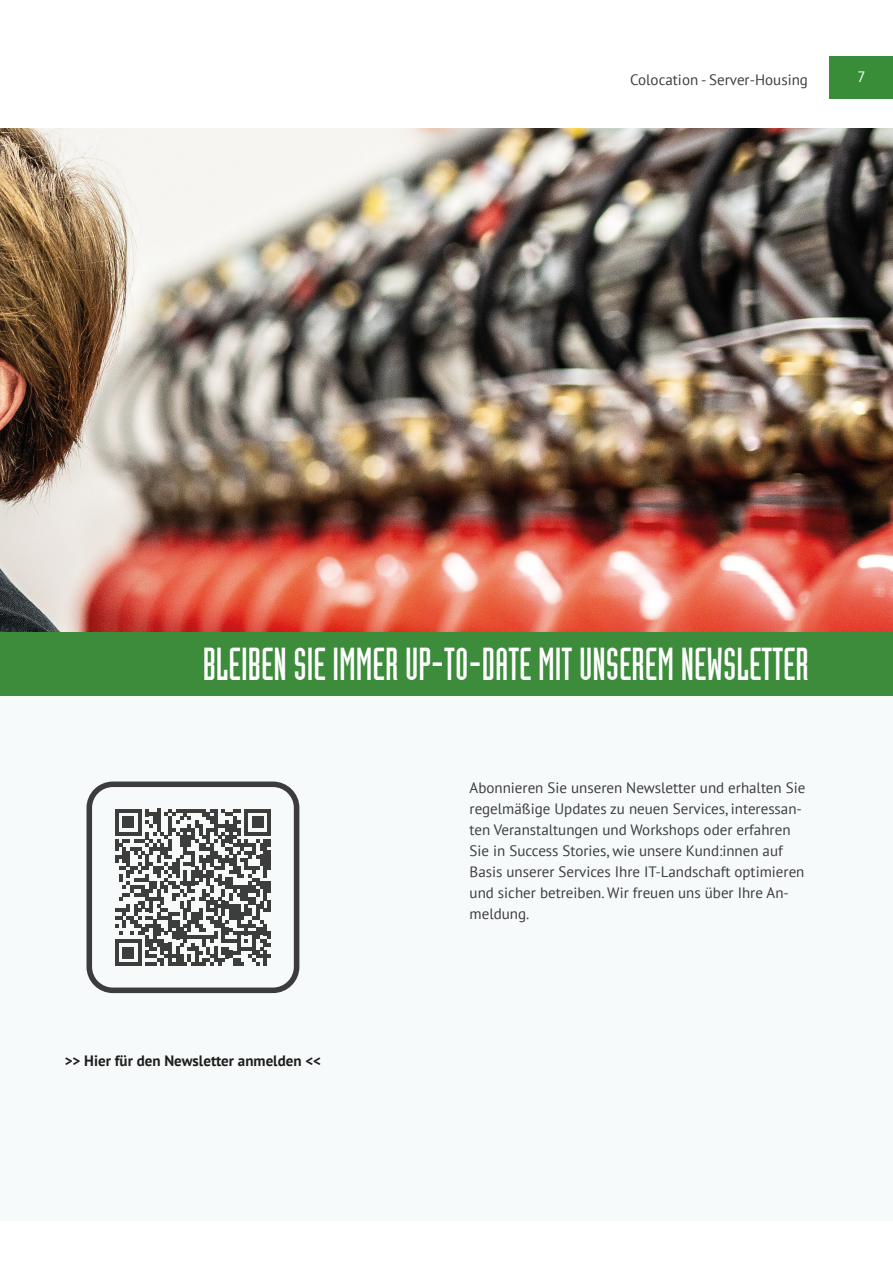
<style>
.page{position:relative;width:893px;height:1263px;background:#fff}
.page>*{position:absolute;margin:0;border:0;box-sizing:border-box;transform-origin:0 0}
.Überschrift_1_-_positiv{font:45px "Industria Solid";color:#fff}
.Fließtext{font:15px/21px "PT Sans";color:#3c3c3c}
.t1{font:700 15px "PT Sans";color:#1d1d1b}
.t2{font:15px "PT Sans";color:#3d3d3c}
.t3{font:15px "PT Sans";color:#fff}
</style>
<div class="page">
<div style="left:0;top:128px;width:893px;height:1092px;background:#f7fafb"></div>
<div style="left:829px;top:56px;width:64px;height:42px;background:#398c38"></div>
<div style="left:0;top:631px;width:893px;height:65px;background:#3c8c3c"></div>
<img style="left:0;top:129px;width:893px;height:502px">
<svg style="left:86px;top:781px;width:213px;height:212px"></svg>
<svg style="left:115px;top:809px;width:156px;height:157px"></svg>
<p class="t2" style="left:630px;top:70px;width:179px">Colocation - Server-Housing</p>
<p class="t3" style="left:857px;top:67px;width:10px">7</p>
<p class="Überschrift_1_-_positiv" style="left:203px;top:639px;width:608px">BLEIBEN SIE IMMER UP-TO-DATE MIT UNSEREM NEWSLETTER</p>
<p class="t1" style="left:65px;top:1050px;width:258px">&gt;&gt; Hier für den Newsletter anmelden &lt;&lt;</p>
<p class="Fließtext" style="left:470px;top:777px;width:337px">Abonnieren Sie unseren Newsletter und erhalten Sie regelmäßige Updates zu neuen Services, interessan&shy;ten Veranstaltungen und Workshops oder erfahren Sie in Success Stories, wie unsere Kund:innen auf Basis unserer Services Ihre IT-Landschaft optimieren und sicher betreiben. Wir freuen uns über Ihre An&shy;meldung.</p>
</div>
